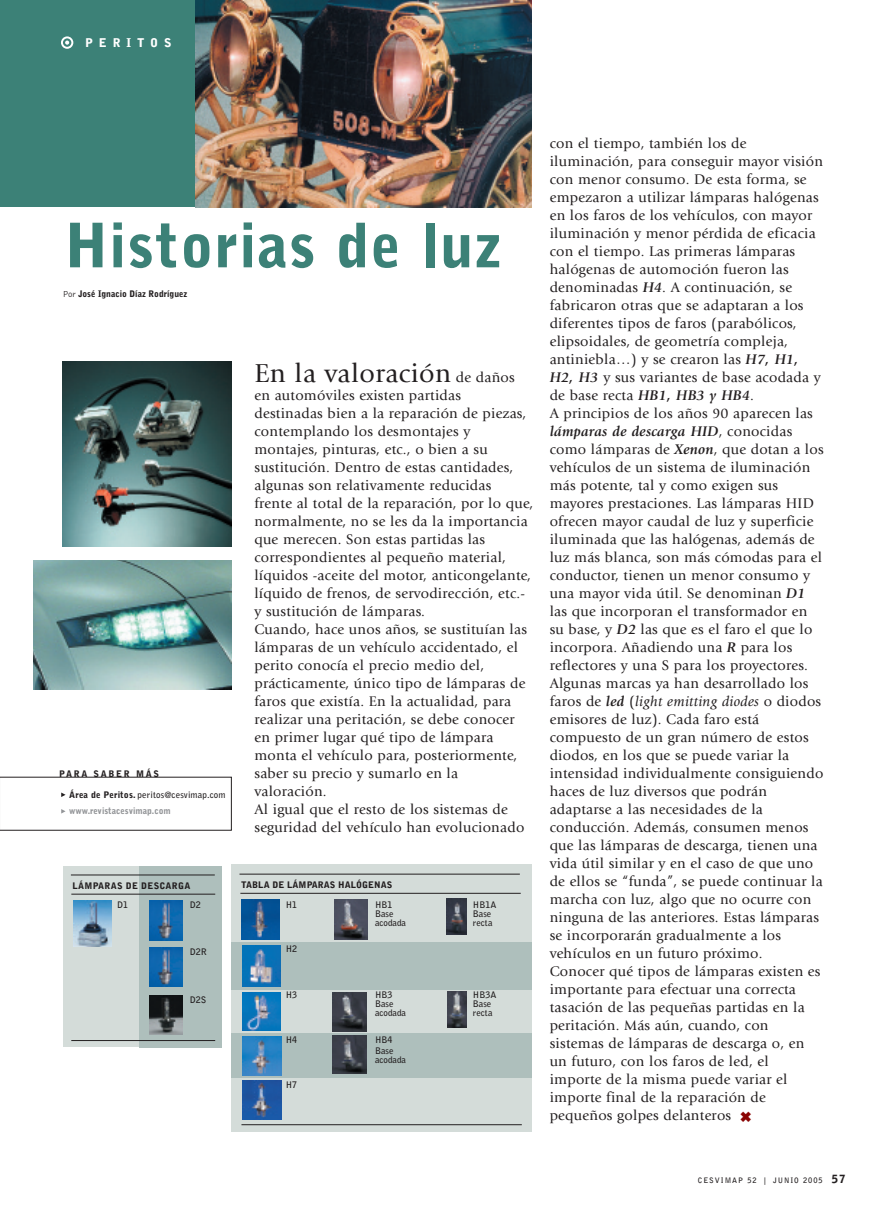
<style>
.page{position:relative;width:889px;height:1213px;background:#fff}
.page>*{position:absolute;margin:0;border:0;box-sizing:border-box;transform-origin:0 0}
.t1{font:900 60.75px "Bell Gothic";letter-spacing:.015em;color:#3c8177}
.t2{font:27px "Giovanni";letter-spacing:.015em;color:#231f20}
.t3{font:14.55px/18px "Giovanni";letter-spacing:.015em;color:#231f20}
.t4{font:900 12px "Bell Gothic";letter-spacing:.49em;color:#fff}
.t5{font:700 9px/10.5px "Bell Gothic";color:#231f20}
.t6{font:900 9px/15.6px "Bell Gothic";color:#939598}
.t7{font:900 9px "Bell Gothic";color:#231f20;scale:.96 1}
.t8{font:900 9px "Bell Gothic";color:#231f20}
.t9{font:900 9px "Bell Gothic";letter-spacing:.03em;color:#231f20}
.t10{font:900 9px "Bell Gothic";letter-spacing:.19em;color:#231f20}
.t11{font:700 7.5px "Bell Gothic";letter-spacing:.13em;color:#231f20}
.s1{font-weight:300}
.s2{color:#231f20}
.s3{font-weight:700;color:#231f20}
.s4{font-size:14.55px}
.s5{font-weight:700;font-style:italic}
.s6{font-style:italic}
.s7{color:#8a0403}
.s8{font-weight:900;font-size:11.25px}
</style>
<div class="page">
<img style="left:0;top:0;width:532px;height:1132px">
<p class="t4" style="left:85px;top:38px;width:88px">PERITOS</p>
<h1 class="t1" style="left:64px;top:223px;width:438px">Historias de luz</h1>
<p class="t7" style="left:63px;top:291px;width:131px"><span class="s1">Por</span> José Ignacio Díaz Rodríguez</p>
<p class="t10" style="left:59px;top:770px;width:101px">PARA SABER MÁS</p>
<p class="t6" style="left:69px;top:788px;width:158px"><span class="s2">Área de Peritos.</span> <span class="s3">peritos@cesvimap.com </span>www.revistacesvimap.com</p>
<h2 class="t2" style="left:254px;top:363px;width:262px">En la valoración <span class="s4">de daños</span></h2>
<p class="t3" style="left:254px;top:387px;width:280px">en automóviles existen partidas<br>destinadas bien a la reparación de piezas, contemplando los desmontajes y montajes, pinturas, etc., o bien a su sustitución. Dentro de estas cantidades, algunas son relativamente reducidas<br>frente al total de la reparación, por lo que, normalmente, no se les da la importancia que merecen. Son estas partidas las correspondientes al pequeño material, líquidos -aceite del motor, anticongelante, líquido de frenos, de servodirección, etc.- y sustitución de lámparas.<br>Cuando, hace unos años, se sustituían las lámparas de un vehículo accidentado, el perito conocía el precio medio del, prácticamente, único tipo de lámparas de faros que existía. En la actualidad, para realizar una peritación, se debe conocer en primer lugar qué tipo de lámpara monta el vehículo para, posteriormente, saber su precio y sumarlo en la valoración.<br>Al igual que el resto de los sistemas de seguridad del vehículo han evolucionado</p>
<p class="t9" style="left:72px;top:882px;width:119px">LÁMPARAS DE DESCARGA</p>
<p class="t5" style="left:117px;top:900px;width:13px">D1</p>
<p class="t5" style="left:190px;top:900px;width:13px">D2</p>
<p class="t5" style="left:190px;top:947px;width:19px">D2R</p>
<p class="t5" style="left:190px;top:995px;width:18px">D2S</p>
<p class="t8" style="left:241px;top:882px;width:153px">TABLA DE LÁMPARAS HALÓGENAS</p>
<p class="t5" style="left:286px;top:900px;width:13px">H1</p>
<p class="t5" style="left:375px;top:900px;width:19px">HB1</p>
<p class="t5" style="left:473px;top:900px;width:25px">HB1A</p>
<p class="t5" style="left:375px;top:909px;width:20px">Base</p>
<p class="t5" style="left:473px;top:909px;width:20px">Base</p>
<p class="t5" style="left:375px;top:918px;width:32px">acodada</p>
<p class="t5" style="left:473px;top:918px;width:21px">recta</p>
<p class="t5" style="left:286px;top:943px;width:13px">H2</p>
<p class="t5" style="left:286px;top:990px;width:13px">H3</p>
<p class="t5" style="left:375px;top:990px;width:19px">HB3</p>
<p class="t5" style="left:473px;top:990px;width:25px">HB3A</p>
<p class="t5" style="left:375px;top:999px;width:20px">Base</p>
<p class="t5" style="left:473px;top:999px;width:20px">Base</p>
<p class="t5" style="left:375px;top:1008px;width:32px">acodada</p>
<p class="t5" style="left:473px;top:1008px;width:21px">recta</p>
<p class="t5" style="left:286px;top:1035px;width:13px">H4</p>
<p class="t5" style="left:375px;top:1035px;width:20px">HB4<br>Base</p>
<p class="t5" style="left:375px;top:1054px;width:32px">acodada</p>
<p class="t5" style="left:286px;top:1080px;width:13px">H7</p>
<p class="t3" style="left:549px;top:135px;width:275px">con el tiempo, también los de iluminación, para conseguir mayor visión con menor consumo. De esta forma, se empezaron a utilizar lámparas halógenas en los faros de los vehículos, con mayor iluminación y menor pérdida de eficacia con el tiempo. Las primeras lámparas halógenas de automoción fueron las denominadas <span class="s5">H4</span>. A continuación, se fabricaron otras que se adaptaran a los diferentes tipos de faros (parabólicos, elipsoidales, de geometría compleja, antiniebla…) y se crearon las <span class="s5">H7, H1, H2, H3</span> y sus variantes de base acodada y de base recta <span class="s5">HB1, HB3 y HB4</span>.<br>A principios de los años 90 aparecen las <span class="s5">lámparas de descarga HID</span>, conocidas como lámparas de <span class="s5">Xenon</span>, que dotan a los vehículos de un sistema de iluminación más potente, tal y como exigen sus mayores prestaciones. Las lámparas HID ofrecen mayor caudal de luz y superficie iluminada que las halógenas, además de luz más blanca, son más cómodas para el conductor, tienen un menor consumo y una mayor vida útil. Se denominan <span class="s5">D1 </span>las que incorporan el transformador en su base, y <span class="s5">D2</span> las que es el faro el que lo incorpora. Añadiendo una <span class="s5">R</span> para los reflectores y una S para los proyectores.<br>Algunas marcas ya han desarrollado los faros de <span class="s5">led</span> (<span class="s6">light emitting diodes</span> o diodos emisores de luz). Cada faro está compuesto de un gran número de estos diodos, en los que se puede variar la intensidad individualmente consiguiendo haces de luz diversos que podrán adaptarse a las necesidades de la conducción. Además, consumen menos que las lámparas de descarga, tienen una vida útil similar y en el caso de que uno de ellos se “funda”, se puede continuar la marcha con luz, algo que no ocurre con ninguna de las anteriores. Estas lámparas se incorporarán gradualmente a los vehículos en un futuro próximo.<br>Conocer qué tipos de lámparas existen es importante para efectuar una correcta tasación de las pequeñas partidas en la peritación. Más aún, cuando, con sistemas de lámparas de descarga o, en un futuro, con los faros de led, el importe de la misma puede variar el importe final de la reparación de pequeños golpes delanteros <span class="s7">✖</span></p>
<p class="t11" style="left:697px;top:1177px;width:149px">CESVIMAP 52 | JUNIO 2005 <span class="s8">57</span></p>
</div>
